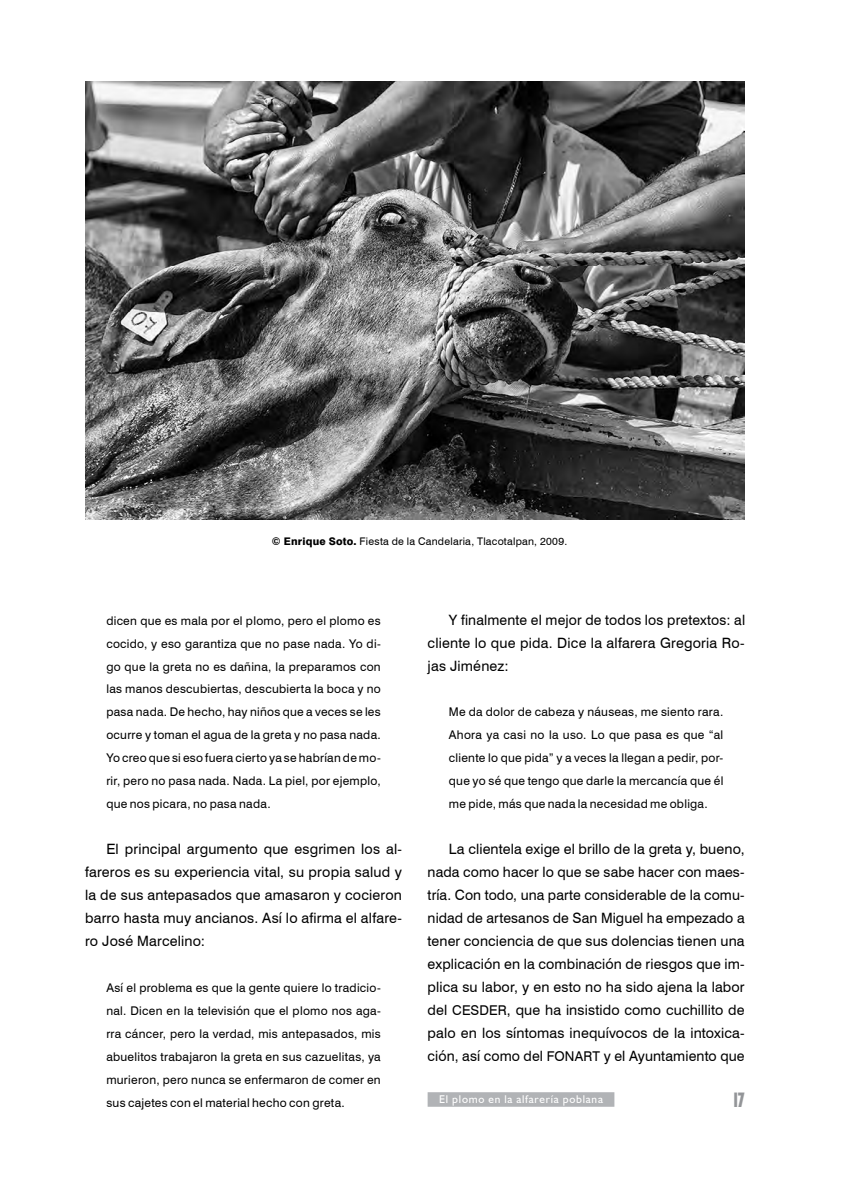
<style>
.page{position:relative;width:851px;height:1191px;background:#fff}
.page>*{position:absolute;margin:0;border:0;box-sizing:border-box;transform-origin:0 0}
.t1{font:700 condensed 21px "Humanist 521 BT Xtra";color:#939598;scale:.75 1}
.t2{font:14.25px/23px "Swiss 721 BT";letter-spacing:.015em;color:#000;text-align:justify}
.t3{font:12px/23px "Swiss 721 BT";letter-spacing:.02em;color:#000;text-align:justify}
.t4{font:11.25px "Humanist 521 BT";letter-spacing:.07em;color:#fff}
.t5{font:10.5px "Swiss 721 BT";letter-spacing:.025em;color:#000}
.s1{font-weight:800}
.s2{font-size:13.5px}
</style>
<div class="page">
<div style="left:427px;top:1092px;width:187px;height:14px;background:#b1b3b6"></div>
<img style="left:85px;top:82px;width:659px;height:437px">
<p class="t5" style="left:272px;top:533px;width:297px"><span class="s1">© Enrique Soto.</span> Fiesta de la Candelaria, Tlacotalpan, 2009.</p>
<p class="t3" style="left:106px;top:608px;width:276px">dicen que es mala por el plomo, pero el plomo es cocido, y eso garantiza que no pase nada. Yo di&shy;go que la greta no es dañina, la preparamos con las manos descubiertas, descubierta la boca y no pasa nada. De hecho, hay niños que a veces se les ocurre y toman el agua de la greta y no pasa nada.<br>Yo creo que si eso fuera cierto ya se habrían de mo&shy;rir, pero no pasa nada. Nada. La piel, por ejemplo, que nos picara, no pasa nada.</p>
<p class="t2" style="left:85px;top:837px;width:318px;text-indent:21px">El principal argumento que esgrimen los al&shy;fareros es su experiencia vital, su propia salud y la de sus antepasados que amasaron y cocieron barro hasta muy ancianos. Así lo afirma el alfare&shy;ro José Marcelino:</p>
<p class="t3" style="left:106px;top:975px;width:276px">Así el problema es que la gente quiere lo tradicio&shy;nal. Dicen en la televisión que el plomo nos aga&shy;rra cáncer, pero la verdad, mis antepasados, mis abuelitos trabajaron la greta en sus cazuelitas, ya murieron, pero nunca se enfermaron de comer en sus cajetes con el material hecho con greta.</p>
<p class="t2" style="left:427px;top:607px;width:319px;text-indent:21px">Y finalmente el mejor de todos los pretextos: al cliente lo que pida. Dice la alfarera Gregoria Ro&shy;jas Jiménez:</p>
<p class="t3" style="left:449px;top:700px;width:276px">Me da dolor de cabeza y náuseas, me siento rara.<br>Ahora ya casi no la uso. Lo que pasa es que “al cliente lo que pida” y a veces la llegan a pedir, por&shy;que yo sé que tengo que darle la mercancía que él me pide, más que nada la necesidad me obliga.</p>
<p class="t2" style="left:427px;top:837px;width:318px;text-indent:21px">La clientela exige el brillo de la greta y, bueno, nada como hacer lo que se sabe hacer con maes&shy;tría. Con todo, una parte considerable de la comu&shy;nidad de artesanos de San Miguel ha empezado a tener conciencia de que sus dolencias tienen una explicación en la combinación de riesgos que im&shy;plica su labor, y en esto no ha sido ajena la labor del <span class="s2">CESDER</span>, que ha insistido como cuchillito de palo en los síntomas inequívocos de la intoxica&shy;ción, así como del <span class="s2">FONART</span> y el Ayuntamiento que</p>
<p class="t4" style="left:439px;top:1092px;width:165px">El plomo en la alfarería poblana</p>
<p class="t1" style="left:733px;top:1086px;width:17px">17</p>
</div>
